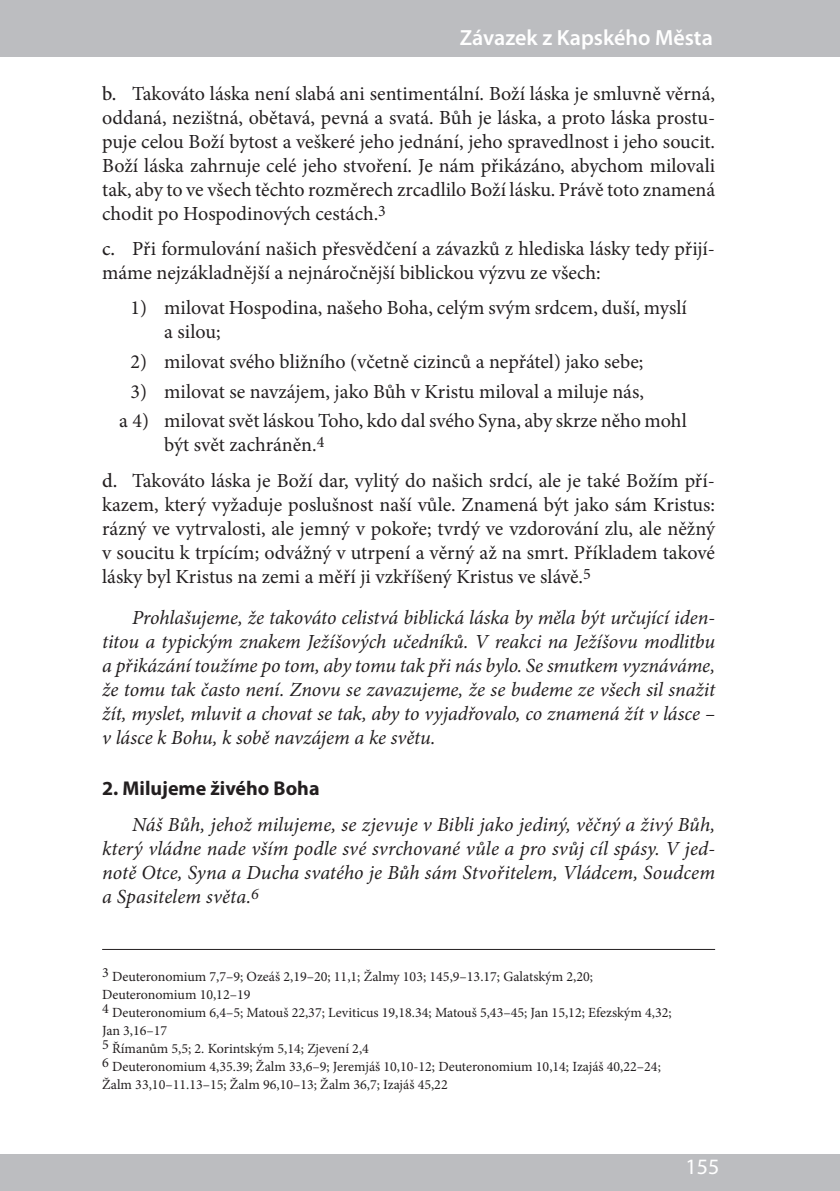
<style>
.page{position:relative;width:840px;height:1191px;background:#fff}
.page>*{position:absolute;margin:0;border:0;box-sizing:border-box;transform-origin:0 0}
.t1{font:600 22px "Myriad Pro";color:#fff}
.t2{font:22px "Myriad Pro";color:#fff}
.t3{font:20px/24px "Minion Pro";color:#231f20}
.t4{font:italic 20px/24px "Minion Pro";color:#231f20;text-align:justify}
.t5{font:700 20px "Myriad Pro";color:#231f20}
.t6{font:14px/18px "Minion Pro";color:#231f20}
.s1{font-weight:500}
</style>
<div class="page">
<hr style="left:102px;top:949px;width:612px;height:1px;background:#231f20">
<div style="left:0;top:0;width:839px;height:57px;background:#bcbdc0"></div>
<div style="left:0;top:1154px;width:839px;height:37px;background:#bcbdc0"></div>
<p class="t1" style="left:459px;top:23px;width:254px">Závazek z Kapského Města</p>
<p class="t3" style="left:102px;top:81px;width:614px;text-align:justify"><span class="s1">b.</span> Takováto láska není slabá ani sentimentální. Boží láska je smluvně věrná, oddaná, nezištná, obětavá, pevná a svatá. Bůh je láska, a proto láska prostu&shy;puje celou Boží bytost a veškeré jeho jednání, jeho spravedlnost i jeho soucit.<br>Boží láska zahrnuje celé jeho stvoření. Je nám přikázáno, abychom milovali tak, aby to ve všech těchto rozměrech zrcadlilo Boží lásku. Právě toto znamená chodit po Hospodinových cestách.<sup>3</sup></p>
<p class="t3" style="left:102px;top:237px;width:614px"><span class="s1">c.</span> Při formulování našich přesvědčení a závazků z hlediska lásky tedy přijí&shy;máme nejzákladnější a nejnáročnější biblickou výzvu ze všech:</p>
<p class="t3" style="left:164px;top:296px;width:523px;text-indent:-34px">1) milovat Hospodina, našeho Boha, celým svým srdcem, duší, myslí a silou;</p>
<p class="t3" style="left:130px;top:350px;width:514px">2) milovat svého bližního (včetně cizinců a nepřátel) jako sebe;</p>
<p class="t3" style="left:119px;top:376px;width:569px;line-height:29.6px;text-indent:11px">3) milovat se navzájem, jako Bůh v Kristu miloval a miluje nás,<br>a 4) milovat svět láskou Toho, kdo dal svého Syna, aby skrze něho mohl</p>
<p class="t3" style="left:102px;top:427px;width:614px;line-height:35.4px;text-indent:62px">být svět zachráněn.<sup>4<br></sup><span class="s1">d.</span> Takováto láska je Boží dar, vylitý do našich srdcí, ale je také Božím pří-</p>
<p class="t3" style="left:102px;top:492px;width:614px;text-align:justify">kazem, který vyžaduje poslušnost naší vůle. Znamená být jako sám Kristus: rázný ve vytrvalosti, ale jemný v pokoře; tvrdý ve vzdorování zlu, ale něžný v soucitu k trpícím; odvážný v utrpení a věrný až na smrt. Příkladem takové lásky byl Kristus na zemi a měří ji vzkříšený Kristus ve slávě.<sup>5</sup></p>
<p class="t4" style="left:102px;top:605px;width:614px;text-indent:30px">Prohlašujeme, že takováto celistvá biblická láska by měla být určující iden&shy;titou a typickým znakem Ježíšových učedníků. V reakci na Ježíšovu modlitbu a přikázání toužíme po tom, aby tomu tak při nás bylo. Se smutkem vyznáváme, že tomu tak často není. Znovu se zavazujeme, že se budeme ze všech sil snažit žít, myslet, mluvit a chovat se tak, aby to vyjadřovalo, co znamená žít v lásce – v lásce k Bohu, k sobě navzájem a ke světu.</p>
<p class="t5" style="left:102px;top:775px;width:219px">2. Milujeme živého Boha</p>
<p class="t4" style="left:102px;top:812px;width:614px;text-indent:30px">Náš Bůh, jehož milujeme, se zjevuje v Bibli jako jediný, věčný a živý Bůh, který vládne nade vším podle své svrchované vůle a pro svůj cíl spásy. V jed&shy;notě Otce, Syna a Ducha svatého je Bůh sám Stvořitelem, Vládcem, Soudcem a Spasitelem světa.<sup>6</sup></p>
<p class="t6" style="left:102px;top:967px;width:570px">3 Deuteronomium 7,7–9; Ozeáš 2,19–20; 11,1; Žalmy 103; 145,9–13.17; Galatským 2,20; Deuteronomium 10,12–19<br>4 Deuteronomium 6,4–5; Matouš 22,37; Leviticus 19,18.34; Matouš 5,43–45; Jan 15,12; Efezským 4,32; Jan 3,16–17<br>5 Římanům 5,5; 2. Korintským 5,14; Zjevení 2,4<br>6 Deuteronomium 4,35.39; Žalm 33,6–9; Jeremjáš 10,10-12; Deuteronomium 10,14; Izajáš 40,22–24; Žalm 33,10–11.13–15; Žalm 96,10–13; Žalm 36,7; Izajáš 45,22</p>
<p class="t2" style="left:685px;top:1152px;width:35px">155</p>
</div>
